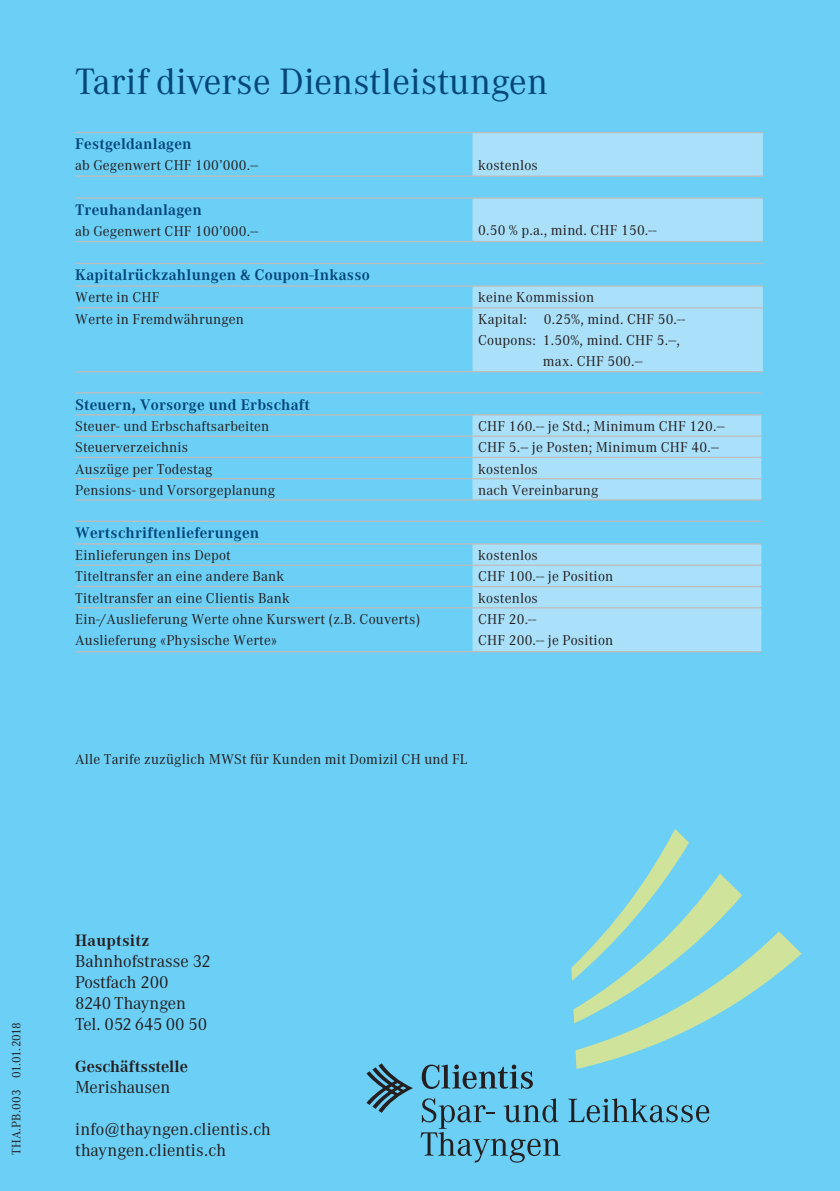
<style>
.page{position:relative;width:840px;height:1191px;background:#fff}
.page>*{position:absolute;margin:0;border:0;box-sizing:border-box;transform-origin:0 0}
.t1{font:36px "Corporate ABQ";letter-spacing:.01em;color:#004578}
.Lauftext_8_5{font:17px "Corporate ABQ";color:#231f20}
.Lauftext_8_5_bold{font:700 17px "Corporate A";color:#231f20}
.tabelle_bold_blau{font:700 15px "Corporate ABQ";letter-spacing:.015em;color:#004578}
.tabelle{font:14px "Corporate ABQ";letter-spacing:.015em;color:#231f20}
.tabelle_bold_blau-2{font:14px "Corporate ABQ";letter-spacing:.015em;color:#231f20}
.t2{font:12px "Corporate ABQ";letter-spacing:.015em;color:#231f20}
</style>
<div class="page">
<div style="left:0;top:0;width:839px;height:1191px;background:#6bcff6"></div>
<svg style="left:472px;top:133px;width:290px;height:238px;fill:#aae0f9"></svg>
<hr style="left:75px;top:132px;width:397px;height:1px;background:#bcbdc0">
<hr style="left:472px;top:132px;width:290px;height:1px;background:#bcbdc0">
<hr style="left:75px;top:175px;width:397px;height:2px;background:#bcbdc0">
<hr style="left:472px;top:175px;width:290px;height:2px;background:#bcbdc0">
<hr style="left:75px;top:197px;width:397px;height:2px;background:#bcbdc0">
<hr style="left:472px;top:197px;width:290px;height:2px;background:#bcbdc0">
<hr style="left:75px;top:241px;width:397px;height:1px;background:#bcbdc0">
<hr style="left:472px;top:241px;width:290px;height:1px;background:#bcbdc0">
<hr style="left:75px;top:263px;width:397px;height:1px;background:#bcbdc0">
<hr style="left:472px;top:263px;width:290px;height:1px;background:#bcbdc0">
<hr style="left:75px;top:285px;width:397px;height:2px;background:#bcbdc0">
<hr style="left:472px;top:285px;width:290px;height:2px;background:#bcbdc0">
<hr style="left:75px;top:307px;width:397px;height:1px;background:#bcbdc0">
<hr style="left:472px;top:307px;width:290px;height:1px;background:#bcbdc0">
<hr style="left:75px;top:371px;width:397px;height:1px;background:#bcbdc0">
<hr style="left:472px;top:371px;width:290px;height:1px;background:#bcbdc0">
<svg style="left:472px;top:415px;width:289px;height:237px;fill:#aae0f9"></svg>
<hr style="left:75px;top:392px;width:397px;height:1px;background:#bcbdc0">
<hr style="left:472px;top:392px;width:289px;height:1px;background:#bcbdc0">
<hr style="left:75px;top:414px;width:397px;height:1px;background:#bcbdc0">
<hr style="left:472px;top:414px;width:289px;height:1px;background:#bcbdc0">
<hr style="left:75px;top:435px;width:397px;height:2px;background:#bcbdc0">
<hr style="left:472px;top:435px;width:288px;height:2px;background:#bcbdc0">
<hr style="left:75px;top:457px;width:397px;height:1px;background:#bcbdc0">
<hr style="left:472px;top:457px;width:288px;height:1px;background:#bcbdc0">
<hr style="left:75px;top:478px;width:397px;height:1px;background:#bcbdc0">
<hr style="left:472px;top:478px;width:288px;height:1px;background:#bcbdc0">
<hr style="left:75px;top:499px;width:397px;height:1px;background:#bcbdc0">
<hr style="left:472px;top:499px;width:288px;height:1px;background:#bcbdc0">
<hr style="left:75px;top:520px;width:397px;height:2px;background:#bcbdc0">
<hr style="left:472px;top:520px;width:288px;height:2px;background:#bcbdc0">
<hr style="left:75px;top:543px;width:397px;height:1px;background:#bcbdc0">
<hr style="left:472px;top:543px;width:288px;height:1px;background:#bcbdc0">
<hr style="left:75px;top:564px;width:397px;height:2px;background:#bcbdc0">
<hr style="left:472px;top:564px;width:288px;height:2px;background:#bcbdc0">
<hr style="left:75px;top:586px;width:397px;height:1px;background:#bcbdc0">
<hr style="left:472px;top:586px;width:288px;height:1px;background:#bcbdc0">
<hr style="left:75px;top:607px;width:397px;height:1px;background:#bcbdc0">
<hr style="left:472px;top:607px;width:288px;height:1px;background:#bcbdc0">
<hr style="left:75px;top:651px;width:397px;height:1px;background:#bcbdc0">
<hr style="left:472px;top:651px;width:288px;height:1px;background:#bcbdc0">
<svg style="left:421px;top:1064px;width:111px;height:25px"></svg>
<svg style="left:568px;top:1098px;width:141px;height:24px"></svg>
<svg style="left:420px;top:1098px;width:140px;height:64px"></svg>
<svg style="left:366px;top:1063px;width:47px;height:49px"></svg>
<svg style="left:571px;top:829px;width:230px;height:240px"></svg>
<svg style="left:839px;top:347px;width:1px;height:452px"></svg>
<p class="t1" style="left:75px;top:60px;width:474px">Tarif diverse Dienstleistungen</p>
<p class="tabelle_bold_blau" style="left:75px;top:135px;width:118px">Festgeldanlagen</p>
<p class="tabelle_bold_blau-2" style="left:75px;top:157px;width:184px">ab Gegenwert CHF 100’000.--</p>
<p class="tabelle" style="left:478px;top:157px;width:61px">kostenlos</p>
<p class="tabelle_bold_blau" style="left:75px;top:201px;width:128px">Treuhandanlagen</p>
<p class="tabelle_bold_blau-2" style="left:75px;top:223px;width:184px">ab Gegenwert CHF 100’000.--</p>
<p class="tabelle" style="left:478px;top:222px;width:180px">0.50 % p.a., mind. CHF 150.--</p>
<p class="tabelle_bold_blau" style="left:75px;top:266px;width:296px">Kapitalrückzahlungen &amp; Coupon-Inkasso</p>
<p class="tabelle" style="left:75px;top:289px;width:86px">Werte in CHF</p>
<p class="tabelle" style="left:478px;top:289px;width:117px">keine Kommission</p>
<p class="tabelle" style="left:75px;top:311px;width:170px">Werte in Fremdwährungen</p>
<p class="tabelle" style="left:478px;top:311px;width:208px">Kapital: 0.25%, mind. CHF 50.--</p>
<p class="tabelle" style="left:478px;top:332px;width:203px">Coupons: 1.50%, mind. CHF 5.--,</p>
<p class="tabelle" style="left:542px;top:353px;width:101px">max. CHF 500.--</p>
<p class="tabelle_bold_blau" style="left:75px;top:395px;width:236px">Steuern, Vorsorge und Erbschaft</p>
<p class="tabelle" style="left:75px;top:418px;width:195px">Steuer- und Erbschaftsarbeiten</p>
<p class="tabelle" style="left:478px;top:418px;width:248px">CHF 160.-- je Std.; Minimum CHF 120.--</p>
<p class="tabelle" style="left:75px;top:439px;width:115px">Steuerverzeichnis</p>
<p class="tabelle" style="left:478px;top:439px;width:242px">CHF 5.-- je Posten; Minimum CHF 40.--</p>
<p class="tabelle" style="left:75px;top:460px;width:139px">Auszüge per Todestag</p>
<p class="tabelle" style="left:478px;top:460px;width:61px">kostenlos</p>
<p class="tabelle" style="left:75px;top:482px;width:201px">Pensions- und Vorsorgeplanung</p>
<p class="tabelle" style="left:478px;top:482px;width:122px">nach Vereinbarung</p>
<p class="tabelle_bold_blau" style="left:75px;top:524px;width:186px">Wertschriftenlieferungen</p>
<p class="tabelle" style="left:75px;top:547px;width:157px">Einlieferungen ins Depot</p>
<p class="tabelle" style="left:478px;top:547px;width:61px">kostenlos</p>
<p class="tabelle" style="left:75px;top:568px;width:210px">Titeltransfer an eine andere Bank</p>
<p class="tabelle" style="left:478px;top:568px;width:136px">CHF 100.-- je Position</p>
<p class="tabelle" style="left:75px;top:589px;width:216px">Titeltransfer an eine Clientis Bank</p>
<p class="tabelle" style="left:478px;top:589px;width:61px">kostenlos</p>
<p class="tabelle" style="left:75px;top:611px;width:346px">Ein-/Auslieferung Werte ohne Kurswert (z.B. Couverts)</p>
<p class="tabelle" style="left:478px;top:611px;width:60px">CHF 20.--</p>
<p class="tabelle" style="left:75px;top:632px;width:203px">Auslieferung «Physische Werte»</p>
<p class="tabelle" style="left:478px;top:632px;width:136px">CHF 200.-- je Position</p>
<p class="tabelle" style="left:75px;top:751px;width:393px">Alle Tarife zuzüglich MWSt für Kunden mit Domizil CH und FL</p>
<p class="t2" style="left:9px;top:1077px;width:57px;rotate:-90deg">01.01.2018</p>
<p class="t2" style="left:9px;top:1154px;width:66px;rotate:-90deg">THA.PB.003</p>
<p class="Lauftext_8_5_bold" style="left:75px;top:930px;width:76px">Hauptsitz</p>
<p class="Lauftext_8_5" style="left:75px;top:951px;width:137px">Bahnhofstrasse 32</p>
<p class="Lauftext_8_5" style="left:75px;top:972px;width:95px">Postfach 200</p>
<p class="Lauftext_8_5" style="left:75px;top:993px;width:112px">8240 Thayngen</p>
<p class="Lauftext_8_5" style="left:75px;top:1014px;width:133px">Tel. 052 645 00 50</p>
<p class="Lauftext_8_5_bold" style="left:75px;top:1056px;width:114px">Geschäftsstelle</p>
<p class="Lauftext_8_5" style="left:75px;top:1077px;width:96px">Merishausen</p>
<p class="Lauftext_8_5" style="left:75px;top:1119px;width:197px">info@thayngen.clientis.ch</p>
<p class="Lauftext_8_5" style="left:75px;top:1140px;width:152px">thayngen.clientis.ch</p>
</div>
